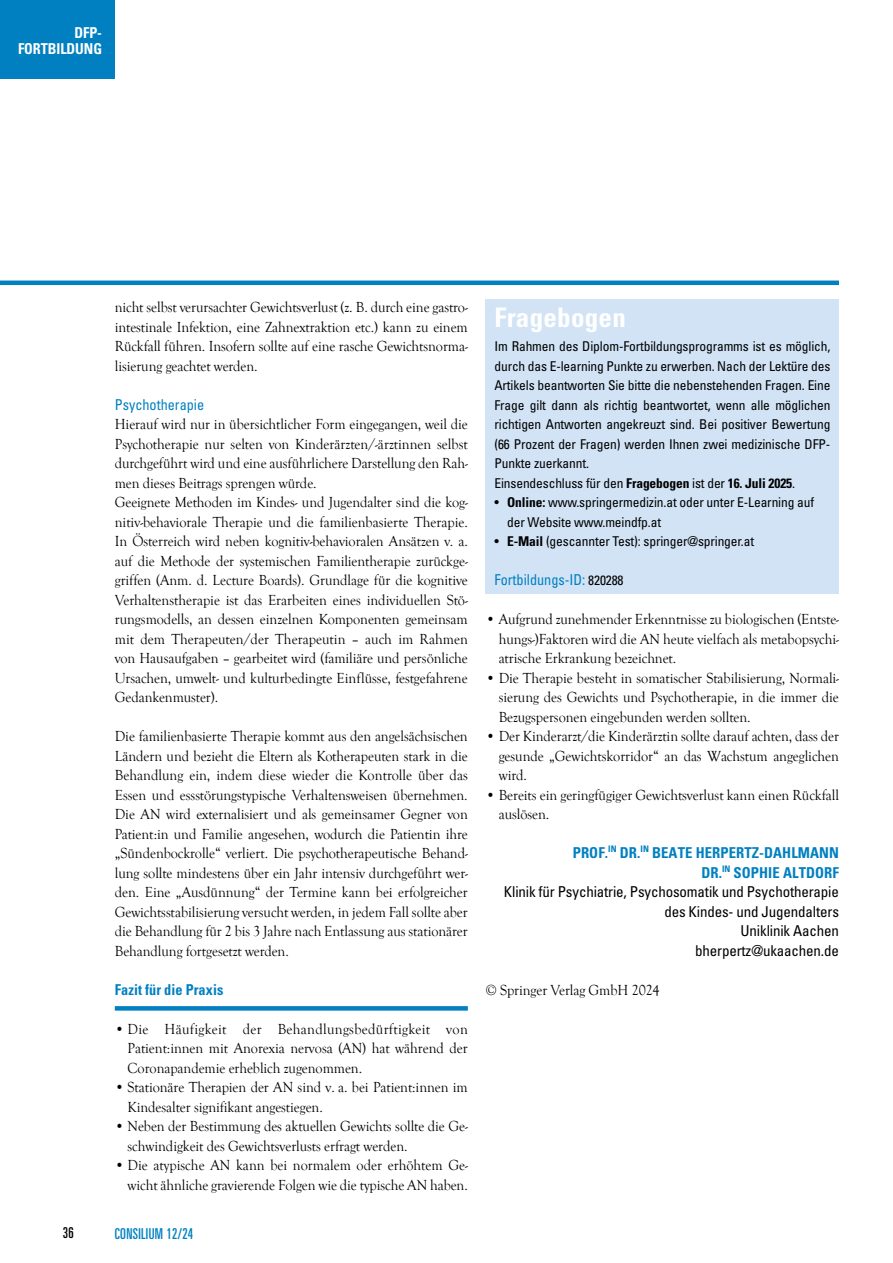
<style>
.page{position:relative;width:893px;height:1263px;background:#fff}
.page>*{position:absolute;margin:0;border:0;box-sizing:border-box;transform-origin:0 0}
.t1{font:700 condensed 27px "Univers LT Std";letter-spacing:.01em;color:#fff}
.t2{font:15px/19.5px "Goudy Old Style T";letter-spacing:-.005em;color:#000;text-align:justify;scale:.95 1}
.t3{font:condensed 15px/19.5px "Univers LT Std";letter-spacing:-.01em;color:#000;text-align:right}
.t4{font:condensed 15px "Univers LT Std";color:#0080c1;scale:.95 1}
.t5{font:700 condensed 15px "Univers LT Std";letter-spacing:.005em;color:#0080c1;scale:.95 1}
.t6{font:700 condensed 15px/15.5px "Univers LT Std";letter-spacing:-.005em;color:#fff;text-align:right;scale:.95 1}
.t7{font:ultra-condensed 15px "Univers LT Std";letter-spacing:.025em;color:#0080c1;scale:.95 1}
.t8{font:ultra-condensed 15px "Univers LT Std";color:#000;scale:.95 1}
.t9{font:condensed 13.5px/19.5px "Univers LT Std";letter-spacing:-.01em;color:#000}
.s1{font-weight:700}
.s2{font-size:13.5px;color:#000}
.s3{font-weight:700;color:#0080c1}
</style>
<div class="page">
<div style="left:115px;top:1006px;width:353px;height:5px;background:#0080c1"></div>
<hr style="left:0;top:281px;width:839px;height:4px;background:#0080c1">
<div style="left:0;top:0;width:115px;height:78px;background:#0080c1"></div>
<div style="left:486px;top:299px;width:353px;height:295px;background:#d1e3f5"></div>
<p class="t6" style="left:18px;top:25px;width:90px">DFP-<br>FORTBILDUNG</p>
<p class="t2" style="left:115px;top:298px;width:373px">nicht selbst verursachter Gewichtsverlust (z. B. durch eine gastro&shy;intestinale Infektion, eine Zahnextraktion etc.) kann zu einem Rückfall führen. Insofern sollte auf eine rasche Gewichtsnorma&shy;lisierung geachtet werden.</p>
<p class="t4" style="left:115px;top:395px;width:96px">Psychotherapie</p>
<p class="t2" style="left:115px;top:415px;width:373px;text-align:left">Hierauf wird nur in übersichtlicher Form eingegangen, weil die Psychotherapie nur selten von Kinderärzten/-ärztinnen selbst durchgeführt wird und eine ausführlichere Darstellung den Rah&shy;men dieses Beitrags sprengen würde.<br>Geeignete Methoden im Kindes- und Jugendalter sind die kog&shy;nitiv-behaviorale Therapie und die familienbasierte Therapie.<br>In Österreich wird neben kognitiv-behavioralen Ansätzen v. a. auf die Methode der systemischen Familientherapie zurückge&shy;griffen (Anm. d. Lecture Boards). Grundlage für die kognitive Verhaltenstherapie ist das Erarbeiten eines individuellen Stö&shy;rungsmodells, an dessen einzelnen Komponenten gemeinsam mit dem Therapeuten/der Therapeutin – auch im Rahmen von Hausaufgaben – gearbeitet wird (familiäre und persönliche Ursachen, umwelt- und kulturbedingte Einflüsse, festgefahrene Gedankenmuster).</p>
<p class="t2" style="left:115px;top:727px;width:373px">Die familienbasierte Therapie kommt aus den angelsächsischen Ländern und bezieht die Eltern als Kotherapeuten stark in die Behandlung ein, indem diese wieder die Kontrolle über das Essen und essstörungstypische Verhaltensweisen übernehmen.<br>Die AN wird externalisiert und als gemeinsamer Gegner von Patient:in und Familie angesehen, wodurch die Patientin ihre „Sündenbockrolle“ verliert. Die psychotherapeutische Behand&shy;lung sollte mindestens über ein Jahr intensiv durchgeführt wer&shy;den. Eine „Ausdünnung“ der Termine kann bei erfolgreicher Gewichtsstabilisierung versucht werden, in jedem Fall sollte aber die Behandlung für 2 bis 3 Jahre nach Entlassung aus stationärer Behandlung fortgesetzt werden.</p>
<p class="t5" style="left:115px;top:980px;width:116px">Fazit für die Praxis</p>
<p class="t2" style="left:128px;top:1019px;width:360px;text-indent:-13px">• Die Häufigkeit der Behandlungsbedürftigkeit von Patient:innen mit Anorexia nervosa (AN) hat während der Coronapandemie erheblich zugenommen.</p>
<p class="t2" style="left:128px;top:1078px;width:360px;text-indent:-13px">• Stationäre Therapien der AN sind v. a. bei Patient:innen im<br>Kindesalter signifikant angestiegen.</p>
<p class="t2" style="left:128px;top:1117px;width:360px;text-indent:-13px">• Neben der Bestimmung des aktuellen Gewichts sollte die Ge&shy;schwindigkeit des Gewichtsverlusts erfragt werden.</p>
<p class="t2" style="left:115px;top:1156px;width:373px;text-align:right">• Die atypische AN kann bei normalem oder erhöhtem Ge&shy;wicht ähnliche gravierende Folgen wie die typische AN haben.</p>
<p class="t8" style="left:63px;top:1224px;width:13px">36</p>
<p class="t7" style="left:115px;top:1225px;width:84px">CONSILIUM 12/24</p>
<h1 class="t1" style="left:494px;top:301px;width:133px">Fragebogen</h1>
<p class="t9" style="left:494px;top:336px;width:338px">Im Rahmen des Diplom-Fortbildungsprogramms ist es möglich, durch das E-learning Punkte zu erwerben. Nach der Lektüre des Artikels beantworten Sie bitte die nebenstehenden Fragen. Eine Frage gilt dann als richtig beantwortet, wenn alle möglichen richtigen Antworten angekreuzt sind. Bei positiver Bewertung (66 Prozent der Fragen) werden Ihnen zwei medizinische DFP-Punkte zuerkannt.<br>Einsendeschluss für den <span class="s1">Fragebogen</span> ist der <span class="s1">16. Juli 2025</span>.</p>
<p class="t9" style="left:507px;top:492px;width:309px;text-indent:-13px">• <span class="s1">Online:</span> www.springermedizin.at oder unter E-Learning auf der Website www.meindfp.at</p>
<p class="t9" style="left:494px;top:531px;width:261px">• <span class="s1">E-Mail</span> (gescannter Test): springer@springer.at</p>
<p class="t4" style="left:494px;top:570px;width:137px">Fortbildungs-ID: <span class="s2">820288</span></p>
<p class="t2" style="left:499px;top:610px;width:360px;text-indent:-13px">• Aufgrund zunehmender Erkenntnisse zu biologischen (Entste&shy;hungs-)Faktoren wird die AN heute vielfach als metabopsychi&shy;atrische Erkrankung bezeichnet.</p>
<p class="t2" style="left:499px;top:668px;width:360px;text-indent:-13px">• Die Therapie besteht in somatischer Stabilisierung, Normali&shy;sierung des Gewichts und Psychotherapie, in die immer die Bezugspersonen eingebunden werden sollten.</p>
<p class="t2" style="left:499px;top:727px;width:360px;text-indent:-13px">• Der Kinderarzt/die Kinderärztin sollte darauf achten, dass der gesunde „Gewichtskorridor“ an das Wachstum angeglichen wird.</p>
<p class="t2" style="left:499px;top:785px;width:360px;text-indent:-13px">• Bereits ein geringfügiger Gewichtsverlust kann einen Rückfall auslösen.</p>
<p class="t3" style="left:504px;top:843px;width:337px"><span class="s3">PROF.</span><sup>IN</sup> <span class="s3">DR.</span><sup>IN</sup> <span class="s3">BEATE HERPERTZ-DAHLMANN<br>DR.</span><sup>IN</sup> <span class="s3">SOPHIE ALTDORF<br></span>Klinik für Psychiatrie, Psychosomatik und Psychotherapie des Kindes- und Jugendalters<br>Uniklinik Aachen<br>bherpertz@ukaachen.de</p>
<p class="t2" style="left:486px;top:980px;width:184px">© Springer Verlag GmbH 2024</p>
</div>
